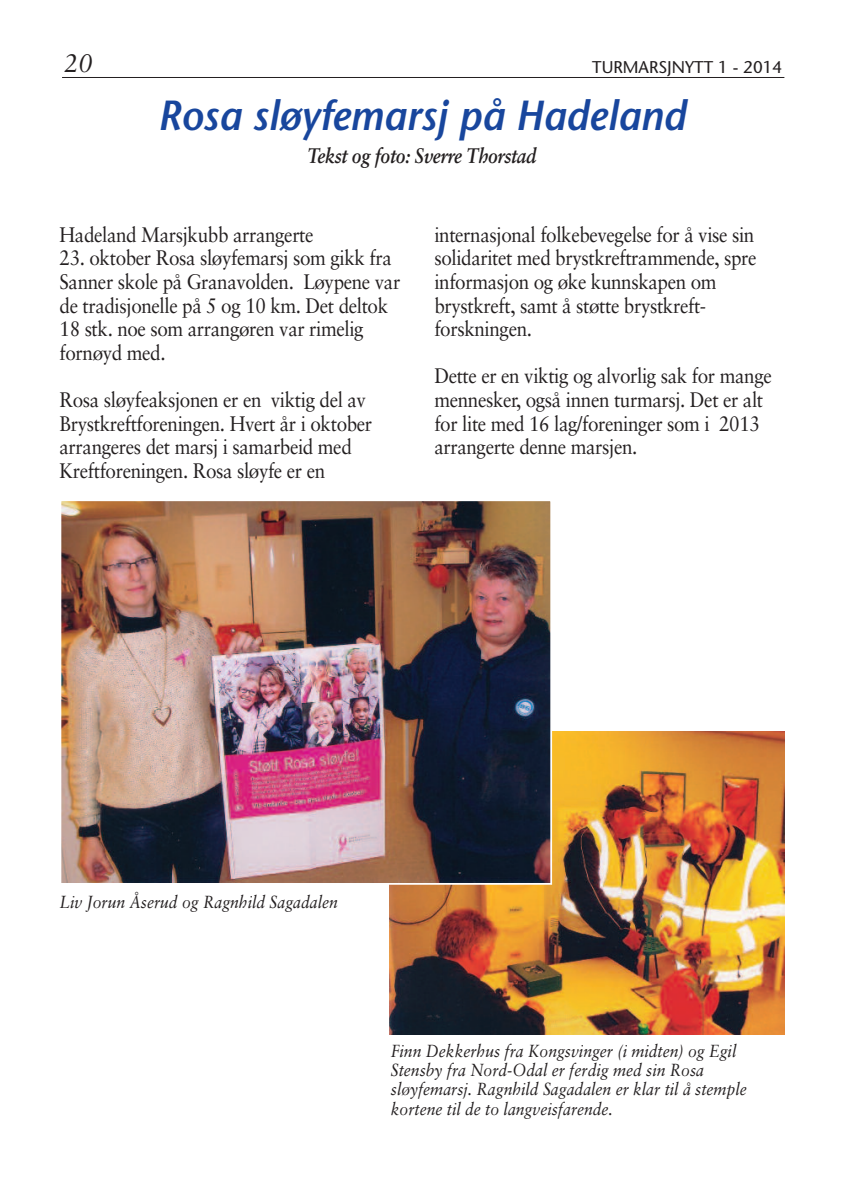
<style>
.page{position:relative;width:844px;height:1191px;background:#fff}
.page>*{position:absolute;margin:0;border:0;box-sizing:border-box;transform-origin:0 0}
.t1{font:italic 600 42px "Stone Sans";color:#18469d;scale:.95 1}
.t2{font:italic 25.55px "Sabon";color:#231f20}
.t3{font:21px/23.6px "Sabon";letter-spacing:-.02em;color:#231f20;scale:.9 1}
.t4{font:italic 700 21px "Sabon";letter-spacing:-.015em;color:#231f20;scale:.86 1}
.t5{font:italic 17.5px/19.2px "Sabon";color:#231f20;scale:.9 1}
.t6{font:16.97px "Stone Sans";color:#231f20}
</style>
<div class="page">
<hr style="left:62px;top:77px;width:722px;height:1px;background:#231f20">
<img style="left:389px;top:731px;width:395px;height:304px">
<img style="left:63px;top:502px;width:486px;height:379px">
<div style="left:60px;top:499px;width:492px;height:385px;border:2px solid #fff"></div>
<p class="t2" style="left:64px;top:52px;width:30px">20</p>
<p class="t6" style="left:592px;top:60px;width:191px">TURMARSJNYTT 1 - 2014</p>
<h1 class="t1" style="left:158px;top:99px;width:557px">Rosa sløyfemarsj på Hadeland</h1>
<p class="t4" style="left:307px;top:147px;width:268px">Tekst og foto: Sverre Thorstad</p>
<p class="t3" style="left:60px;top:224px;width:284px">Hadeland Marsjkubb arrangerte</p>
<p class="t3" style="left:60px;top:248px;width:380px">23. oktober Rosa sløyfemarsj som gikk fra Sanner skole på Granavolden. Løypene var de tradisjonelle på 5 og 10 km. Det deltok 18 stk. noe som arrangøren var rimelig fornøyd med.</p>
<p class="t3" style="left:60px;top:389px;width:349px">Rosa sløyfeaksjonen er en viktig del av Brystkreftforeningen. Hvert år i oktober arrangeres det marsj i samarbeid med Kreftforeningen. Rosa sløyfe er en</p>
<p class="t3" style="left:434px;top:224px;width:359px">internasjonal folkebevegelse for å vise sin solidaritet med brystkreftrammende, spre informasjon og øke kunnskapen om brystkreft, samt å støtte brystkreft&shy;forskningen.</p>
<p class="t3" style="left:434px;top:366px;width:376px">Dette er en viktig og alvorlig sak for mange mennesker, også innen turmarsj. Det er alt for lite med 16 lag/foreninger som i 2013 arrangerte denne marsjen.</p>
<p class="t5" style="left:60px;top:893px;width:310px">Liv Jorun Åserud og Ragnhild Sagadalen</p>
<p class="t5" style="left:391px;top:1042px;width:397px">Finn Dekkerhus fra Kongsvinger (i midten) og Egil Stensby fra Nord-Odal er ferdig med sin Rosa sløyfemarsj. Ragnhild Sagadalen er klar til å stemple kortene til de to langveisfarende.</p>
</div>
